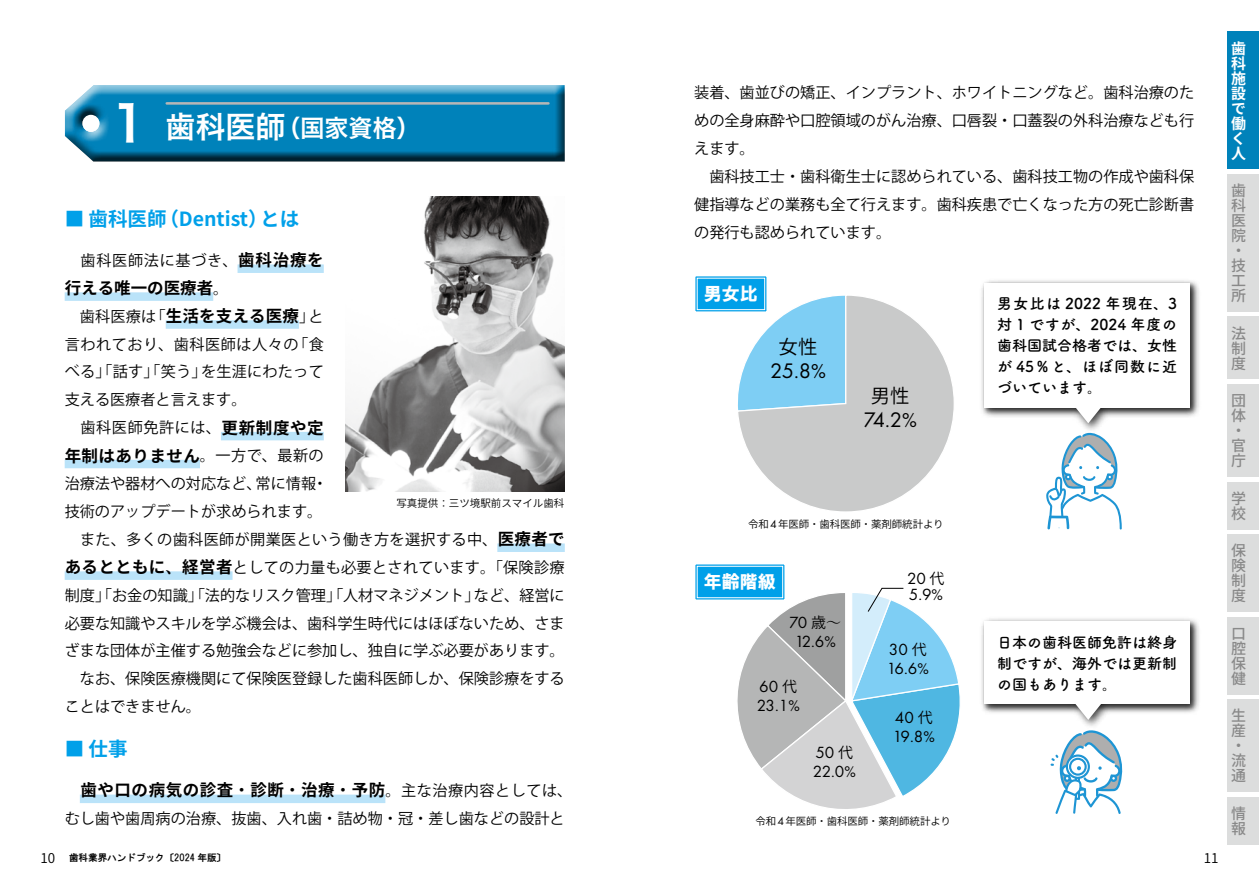
<style>
.page{position:relative;width:1259px;height:893px;background:#fff}
.page>*{position:absolute;margin:0;border:0;box-sizing:border-box;transform-origin:0 0}
.t1{font:24px "Hira Kaku Pro N W6";color:#fff}
.t2{font:21.9px "Futura PT";color:#000}
.t3{font:700 19.5px "Source Han Sans";color:#00a0e9}
.t4{font:19.5px "Source Han Sans JP";color:#000}
.t5{font:18px "HGP Soei Kakugothic UB";color:#fff}
.t6{font:16.8px/19.5px "Futura PT";letter-spacing:-.04em;color:#000}
.t7{font:700 16.5px "Source Han Sans JP";letter-spacing:.03em;color:#000}
.t8{font:700 16.5px "Source Han Sans JP";color:#000}
.t9{font:15.15px/27.9px "Koz Go Pro";color:#000}
.t10{font:15.15px "Koz Go Pro";letter-spacing:.045em;color:#000}
.t11{font:15px/21px "Tsuku A Rd Gothic Std B";color:#000;text-align:justify}
.t12{font:500 15px/15px "Source Han Sans JP";color:#898989}
.t13{font:700 15px/15px "Source Han Sans JP";color:#fff}
.t14{font:13.5px "Source Han Sans JP";color:#000}
.t15{font:10.5px "Source Han Sans JP";letter-spacing:-.01em;color:#000}
.t16{font:9.6px "HGS Gothic E";color:#000}
.s1{font-size:49.5px}
.s2{font-size:30px}
.s3{font-family:"Source Han Sans JP";font-weight:700;font-size:16.5px}
.s4{font-family:"Koz Go Pro";font-weight:400;font-size:15.15px}
.s5{font-family:"Source Han Serif";font-weight:700;font-size:16.5px}
.s6{font-family:"Source Han Serif"}
.s7{font-size:20.85px}
.s8{font-family:"Futura PT";font-size:11.7px}
.s9{font-family:"Source Han Sans JP";font-size:15px}
.s10{font-family:"Source Han Serif";font-size:15px}
.s11{font-size:16.05px}
.s12{font-family:"Source Han Sans JP";font-size:13.5px}
</style>
<div class="page">
<div style="left:1227px;top:32px;width:32px;height:137px;background:#0082ba"></div>
<div style="left:1227px;top:482px;width:32px;height:47px;background:#dcdddd"></div>
<div style="left:1227px;top:317px;width:32px;height:62px;background:#dcdddd"></div>
<div style="left:1227px;top:617px;width:32px;height:77px;background:#dcdddd"></div>
<div style="left:1227px;top:174px;width:32px;height:137px;background:#dcdddd"></div>
<div style="left:1227px;top:534px;width:32px;height:77px;background:#dcdddd"></div>
<div style="left:1227px;top:384px;width:32px;height:92px;background:#dcdddd"></div>
<div style="left:1227px;top:699px;width:32px;height:93px;background:#dcdddd"></div>
<div style="left:1227px;top:797px;width:32px;height:47px;background:#dcdddd"></div>
<div style="left:64px;top:85px;width:503px;height:79px;background:#000;opacity:.75"></div>
<hr style="left:167px;top:102px;width:381px;height:3px;background:#b5b6b6">
<div style="left:237px;top:264px;width:87px;height:9px;background:#bae3f9"></div>
<div style="left:65px;top:292px;width:148px;height:9px;background:#bae3f9"></div>
<div style="left:166px;top:320px;width:133px;height:9px;background:#bae3f9"></div>
<div style="left:221px;top:432px;width:103px;height:8px;background:#bae3f9"></div>
<div style="left:65px;top:460px;width:135px;height:8px;background:#bae3f9"></div>
<div style="left:497px;top:543px;width:68px;height:9px;background:#bae3f9"></div>
<div style="left:65px;top:571px;width:167px;height:9px;background:#bae3f9"></div>
<div style="left:80px;top:795px;width:305px;height:8px;background:#bae3f9"></div>
<img style="left:345px;top:197px;width:220px;height:294px">
<div style="left:979px;top:278px;width:222px;height:155px;background:#000;opacity:.75"></div>
<div style="left:982px;top:281px;width:215px;height:134px;background:#000;opacity:.5"></div>
<div style="left:984px;top:283px;width:206px;height:125px;background:#fff"></div>
<svg style="left:1073px;top:408px;width:29px;height:15px"></svg>
<div style="left:979px;top:616px;width:222px;height:114px;background:#000;opacity:.75"></div>
<div style="left:982px;top:620px;width:215px;height:92px;background:#000;opacity:.5"></div>
<div style="left:984px;top:622px;width:206px;height:82px;background:#fff"></div>
<svg style="left:1073px;top:704px;width:29px;height:16px"></svg>
<svg style="left:1046px;top:431px;width:75px;height:98px"></svg>
<svg style="left:738px;top:295px;width:216px;height:217px"></svg>
<svg style="left:1050px;top:729px;width:73px;height:85px"></svg>
<svg style="left:695px;top:276px;width:152px;height:136px"></svg>
<div style="left:697px;top:278px;width:68px;height:32px;border:1px solid #fff"></div>
<svg style="left:695px;top:564px;width:265px;height:245px"></svg>
<h1 class="t1" style="left:111px;top:106px;width:311px"><span class="s1">1</span> <span class="s2">歯科医師</span>（国家資格）</h1>
<p class="t3" style="left:65px;top:207px;width:236px">■ 歯科医師（Dentist）とは</p>
<p class="t10" style="left:65px;top:250px;width:261px">　歯科医師法に基づき、<span class="s3">歯科治療を</span></p>
<p class="t8" style="left:65px;top:279px;width:165px">行える唯一の医療者<span class="s4">。</span></p>
<p class="t9" style="left:65px;top:302px;width:261px">　歯科医療は「<span class="s3">生活を支える医療</span>」と言われており、歯科医師は人々の「食べる」「話す」「笑う」を生涯にわたって支える医療者と言えます。<br>　歯科医師免許には、<span class="s3">更新制度や定</span></p>
<p class="t7" style="left:65px;top:446px;width:261px">年制はありません<span class="s4">。一方で、最新の</span></p>
<p class="t9" style="left:65px;top:470px;width:501px">治療法や器材への対応など、常に情報・<br>技術のアップデートが求められます。<br>　また、多くの歯科医師が開業医という働き方を選択する中、<span class="s3">医療者であるとともに</span><span class="s5">、</span><span class="s3">経営者</span>としての力量も必要とされています。「保険診療制度」「お金の知識」「法的なリスク管理」「人材マネジメント」など、経営に必要な知識やスキルを学ぶ機会は、歯科学生時代にはほぼないため、さまざまな団体が主催する勉強会などに参加し、独自に学ぶ必要があります。　なお、保険医療機関にて保険医登録した歯科医師しか、保険診療をすることはできません。</p>
<p class="t3" style="left:65px;top:738px;width:64px">■ 仕事</p>
<p class="t7" style="left:80px;top:781px;width:493px">歯や口の病気の診査<span class="s6">・</span>診断<span class="s6">・</span>治療<span class="s6">・</span>予防<span class="s4">。主な治療内容としては、</span></p>
<p class="t9" style="left:65px;top:805px;width:501px">むし歯や歯周病の治療、抜歯、入れ歯・詰め物・冠・差し歯などの設計と</p>
<p class="t15" style="left:396px;top:497px;width:169px">写真提供<span class="s6">：</span>三ツ境駅前スマイル歯科</p>
<p class="t9" style="left:694px;top:79px;width:501px">装着、歯並びの矯正、インプラント、ホワイトニングなど。歯科治療のための全身麻酔や口腔領域のがん治療、口唇裂・口蓋裂の外科治療なども行えます。<br>　歯科技工士・歯科衛生士に認められている、歯科技工物の作成や歯科保健指導などの業務も全て行えます。歯科疾患で亡くなった方の死亡診断書の発行も認められています。</p>
<p class="t5" style="left:704px;top:285px;width:55px">男女比</p>
<p class="t4" style="left:778px;top:336px;width:40px">女性</p>
<h2 class="t2" style="left:770px;top:358px;width:57px">25<span class="s7">.</span>8<span class="s7">%</span></h2>
<p class="t4" style="left:870px;top:385px;width:40px">男性</p>
<h2 class="t2" style="left:863px;top:407px;width:55px">74<span class="s7">.</span>2<span class="s7">%</span></h2>
<p class="t15" style="left:748px;top:518px;width:197px">令和<span class="s8">4</span>年医師<span class="s6">・</span>歯科医師<span class="s6">・</span>薬剤師統計より</p>
<p class="t5" style="left:704px;top:573px;width:73px">年齢階級</p>
<p class="t6" style="left:789px;top:612px;width:53px;text-align:center">70 <span class="s9">歳</span><span class="s10">～<br></span>12<span class="s11">.</span>6<span class="s11">%</span></p>
<p class="t6" style="left:756px;top:676px;width:45px">60 <span class="s9">代<br></span>23<span class="s11">.</span>1<span class="s11">%</span></p>
<p class="t6" style="left:813px;top:742px;width:45px">50 <span class="s9">代<br></span>22<span class="s11">.</span>0<span class="s11">%</span></p>
<p class="t6" style="left:907px;top:570px;width:39px;line-height:16.2px">20 <span class="s9">代<br></span>5<span class="s11">.</span>9<span class="s11">%</span></p>
<p class="t6" style="left:886px;top:639px;width:44px">30 <span class="s9">代<br></span>16<span class="s11">.</span>6<span class="s11">%</span></p>
<p class="t6" style="left:893px;top:707px;width:43px">40 <span class="s9">代<br></span>19<span class="s11">.</span>8<span class="s11">%</span></p>
<p class="t15" style="left:755px;top:815px;width:197px">令和<span class="s8">4</span>年医師<span class="s6">・</span>歯科医師<span class="s6">・</span>薬剤師統計より</p>
<p class="t11" style="left:997px;top:292px;width:182px">男女比は 2022 年現在、3対 1 ですが、2024 年度の歯科国試合格者では、女性が 45％と、ほぼ同数に近づいています。</p>
<p class="t11" style="left:997px;top:630px;width:181px">日本の歯科医師免許は終身制ですが、海外では更新制の国もあります。</p>
<p class="t16" style="left:40px;top:853px;width:187px"><span class="s12">10</span> 歯科業界ハンドブック〔2024 年版〕</p>
<p class="t14" style="left:1203px;top:850px;width:16px">11</p>
<p class="t13" style="left:1231px;top:41px;width:16px">歯科施設で働く人</p>
<p class="t12" style="left:1231px;top:183px;width:16px">歯科医院・技工所</p>
<p class="t12" style="left:1231px;top:326px;width:16px;text-align:justify">法制度</p>
<p class="t12" style="left:1231px;top:393px;width:16px">団体・官庁</p>
<p class="t12" style="left:1231px;top:491px;width:16px">学校</p>
<p class="t12" style="left:1231px;top:543px;width:16px;text-align:justify">保険制度</p>
<p class="t12" style="left:1231px;top:626px;width:16px;text-align:justify">口腔保健</p>
<p class="t12" style="left:1231px;top:709px;width:16px">生産・流通</p>
<p class="t12" style="left:1231px;top:806px;width:16px">情報</p>
</div>
